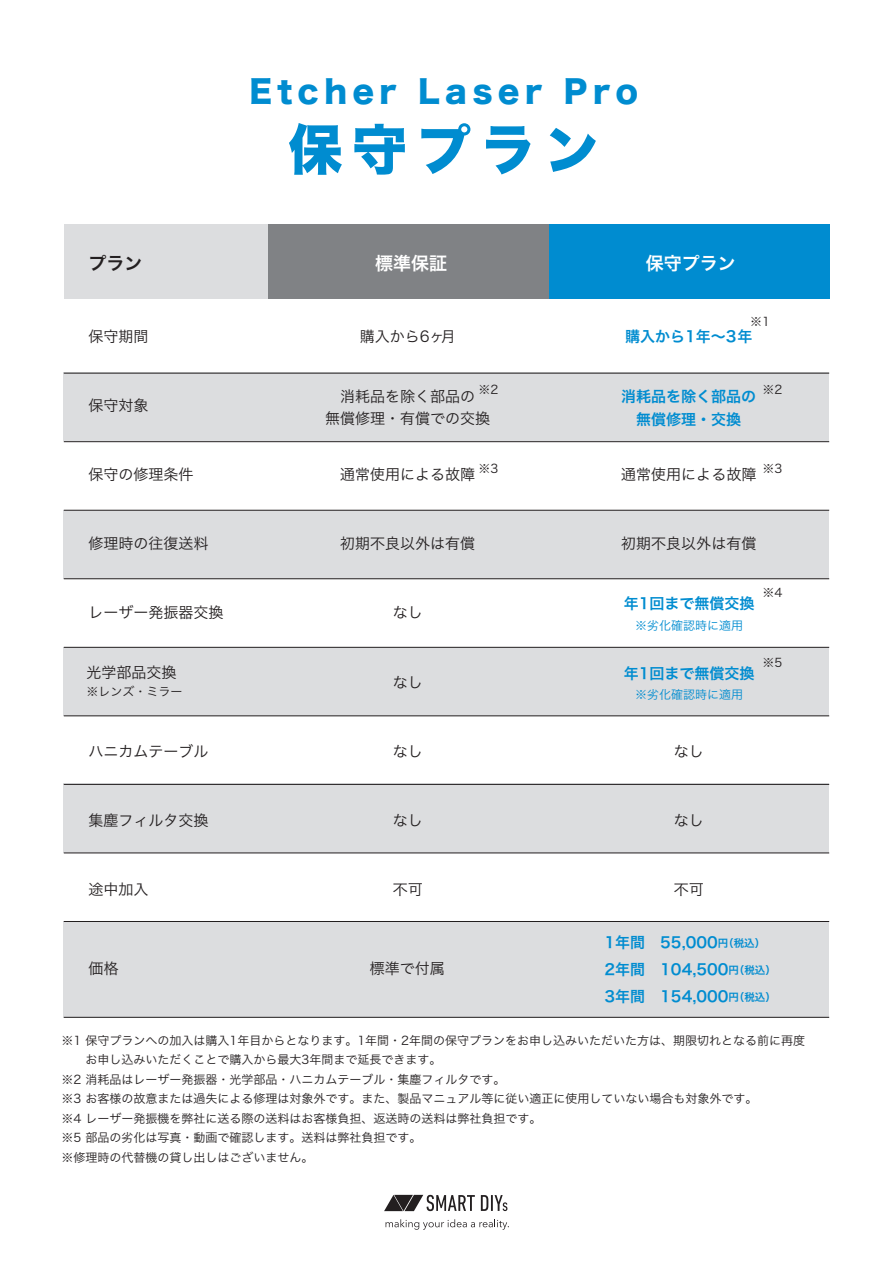
<style>
.page{position:relative;width:893px;height:1263px;background:#fff}
.page>*{position:absolute;margin:0;border:0;box-sizing:border-box;transform-origin:0 0}
.t1{font:54.3px "Hira Kaku Std W8";letter-spacing:.18em;color:#008cd0}
.t2{font:30.9px "Hira Kaku Std W8";letter-spacing:.18em;color:#008cd0}
.t3{font:18px "Hira Kaku Pro W6";color:#fff}
.t4{font:18px "Hira Kaku Pro W6";color:#231f20}
.t5{font:15px/22.5px "Hira Kaku Pro W3";color:#231f20;text-align:center}
.t6{font:15px/27px "Hira Kaku Pro W6";color:#008cd0;text-align:center}
.t7{font:12px/19.5px "Hira Kaku Pro W3";color:#231f20}
.t8{font:12px "Hira Kaku Pro W3";color:#008cd0}
.s1{font-size:10.5px}
</style>
<div class="page">
<div style="left:63px;top:373px;width:766px;height:68px;background:#dcdddf"></div>
<div style="left:63px;top:510px;width:766px;height:68px;background:#dcdddf"></div>
<div style="left:63px;top:647px;width:766px;height:68px;background:#dcdddf"></div>
<div style="left:63px;top:784px;width:766px;height:69px;background:#dcdddf"></div>
<div style="left:63px;top:921px;width:766px;height:96px;background:#dcdddf"></div>
<div style="left:549px;top:224px;width:280px;height:75px;background:#008cd0"></div>
<div style="left:267px;top:224px;width:282px;height:75px;background:#808285"></div>
<div style="left:64px;top:224px;width:203px;height:75px;background:#dcdddf"></div>
<hr style="left:64px;top:1017px;width:765px;height:1px;background:#231f20">
<hr style="left:64px;top:853px;width:765px;height:1px;background:#231f20">
<hr style="left:64px;top:921px;width:765px;height:1px;background:#231f20">
<hr style="left:64px;top:784px;width:765px;height:1px;background:#231f20">
<hr style="left:64px;top:716px;width:765px;height:1px;background:#231f20">
<hr style="left:64px;top:647px;width:765px;height:1px;background:#231f20">
<hr style="left:64px;top:578px;width:765px;height:1px;background:#231f20">
<hr style="left:64px;top:510px;width:765px;height:1px;background:#231f20">
<hr style="left:64px;top:441px;width:765px;height:1px;background:#231f20">
<hr style="left:64px;top:373px;width:765px;height:1px;background:#231f20">
<svg style="left:481px;top:1195px;width:26px;height:16px"></svg>
<svg style="left:384px;top:1195px;width:91px;height:16px"></svg>
<svg style="left:385px;top:1219px;width:124px;height:11px"></svg>
<h2 class="t2" style="left:249px;top:74px;width:390px">Etcher Laser Pro</h2>
<h1 class="t1" style="left:288px;top:119px;width:312px">保守プラン</h1>
<h3 class="t4" style="left:88px;top:247px;width:55px">プラン</h3>
<h3 class="t3" style="left:375px;top:247px;width:74px">標準保証</h3>
<h3 class="t3" style="left:646px;top:247px;width:91px">保守プラン</h3>
<p class="t7" style="left:750px;top:311px;width:21px">※1</p>
<p class="t5" style="left:88px;top:324px;width:62px">保守期間</p>
<p class="t5" style="left:360px;top:324px;width:98px">購入から6ヶ月</p>
<p class="t6" style="left:625px;top:323px;width:129px">購入から1年～3年</p>
<p class="t5" style="left:88px;top:393px;width:62px">保守対象</p>
<p class="t7" style="left:478px;top:379px;width:21px">※2</p>
<p class="t5" style="left:325px;top:384px;width:166px">消耗品を除く部品の<br>無償修理・有償での交換</p>
<p class="t6" style="left:621px;top:384px;width:136px;line-height:22.5px">消耗品を除く部品の無償修理・交換</p>
<p class="t7" style="left:762px;top:379px;width:21px">※2</p>
<p class="t5" style="left:88px;top:462px;width:107px">保守の修理条件</p>
<p class="t7" style="left:478px;top:458px;width:21px">※3</p>
<p class="t7" style="left:762px;top:458px;width:21px">※3</p>
<p class="t5" style="left:340px;top:462px;width:137px">通常使用による故障</p>
<p class="t5" style="left:621px;top:462px;width:136px">通常使用による故障</p>
<p class="t5" style="left:88px;top:531px;width:122px">修理時の往復送料</p>
<p class="t5" style="left:340px;top:531px;width:137px">初期不良以外は有償</p>
<p class="t5" style="left:621px;top:531px;width:136px">初期不良以外は有償</p>
<p class="t5" style="left:88px;top:600px;width:137px">レーザー発振器交換</p>
<p class="t5" style="left:393px;top:600px;width:31px">なし</p>
<p class="t6" style="left:624px;top:589px;width:132px">年1回まで無償交換</p>
<p class="t8" style="left:635px;top:614px;width:109px">※劣化確認時に適用</p>
<p class="t7" style="left:762px;top:582px;width:21px">※4</p>
<p class="t5" style="left:86px;top:660px;width:91px">光学部品交換</p>
<p class="t6" style="left:624px;top:659px;width:132px">年1回まで無償交換</p>
<p class="t5" style="left:393px;top:669px;width:31px">なし</p>
<p class="t7" style="left:86px;top:681px;width:97px">※レンズ・ミラー</p>
<p class="t8" style="left:635px;top:684px;width:109px">※劣化確認時に適用</p>
<p class="t7" style="left:762px;top:652px;width:21px">※5</p>
<p class="t5" style="left:88px;top:738px;width:122px">ハニカムテーブル</p>
<p class="t5" style="left:393px;top:738px;width:31px">なし</p>
<p class="t5" style="left:674px;top:738px;width:31px">なし</p>
<p class="t5" style="left:88px;top:807px;width:122px">集塵フィルタ交換</p>
<p class="t5" style="left:88px;top:876px;width:62px">途中加入</p>
<p class="t5" style="left:393px;top:807px;width:31px">なし</p>
<p class="t5" style="left:393px;top:876px;width:31px">不可</p>
<p class="t5" style="left:674px;top:807px;width:31px">なし</p>
<p class="t5" style="left:674px;top:876px;width:31px">不可</p>
<p class="t5" style="left:88px;top:956px;width:31px">価格</p>
<p class="t5" style="left:370px;top:956px;width:76px">標準で付属</p>
<p class="t6" style="left:605px;top:928px;width:173px;text-align:left">1年間　55,000<span class="s1">円（税込）<br></span>2年間　104,500<span class="s1">円（税込）<br></span>3年間　154,000<span class="s1">円（税込）</span></p>
<p class="t7" style="left:62px;top:1029px;width:745px">※1 保守プランへの加入は購入1年目からとなります。1年間・2年間の保守プランをお申し込みいただいた方は、期限切れとなる前に再度　　お申し込みいただくことで購入から最大3年間まで延長できます。<br>※2 消耗品はレーザー発振器・光学部品・ハニカムテーブル・集塵フィルタです。<br>※3 お客様の故意または過失による修理は対象外です。また、製品マニュアル等に従い適正に使用していない場合も対象外です。<br>※4 レーザー発振機を弊社に送る際の送料はお客様負担、返送時の送料は弊社負担です。<br>※5 部品の劣化は写真・動画で確認します。送料は弊社負担です。<br>※修理時の代替機の貸し出しはございません。</p>
</div>
